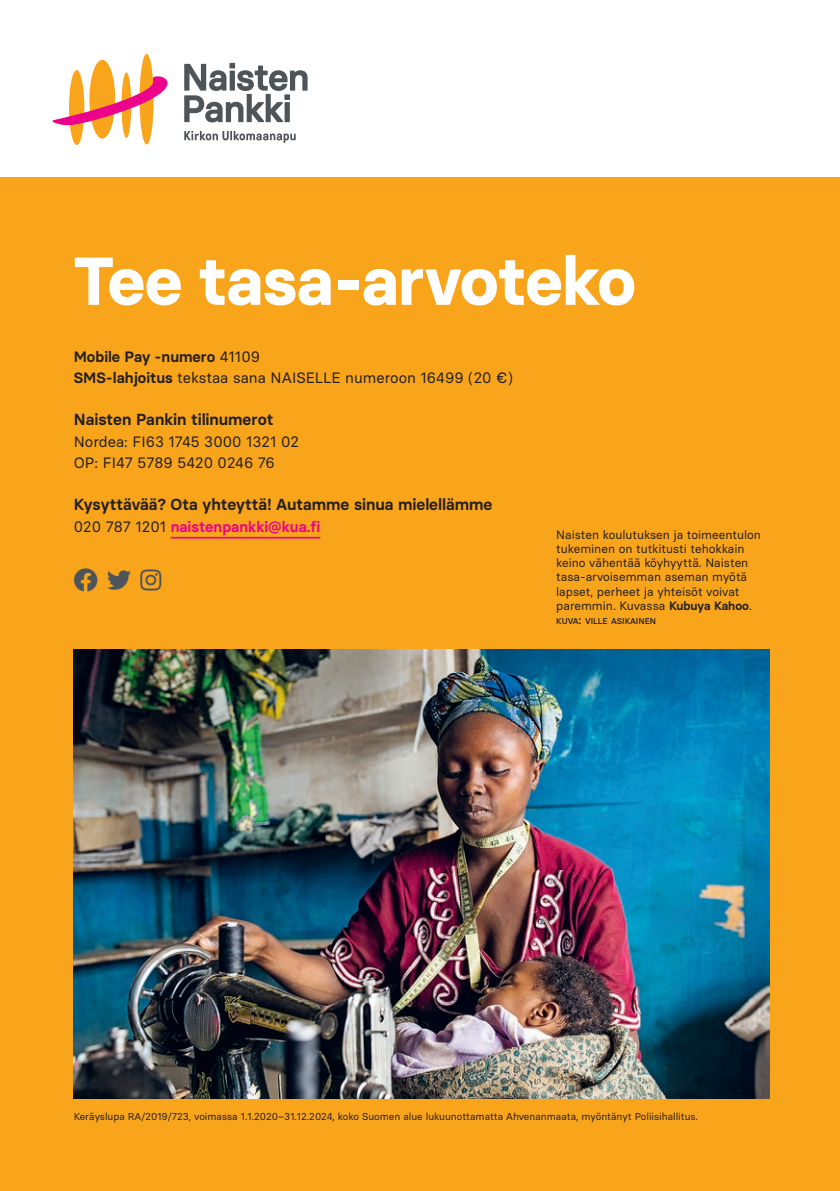
<style>
.page{position:relative;width:840px;height:1191px;background:#fff}
.page>*{position:absolute;margin:0;border:0;box-sizing:border-box;transform-origin:0 0}
.t1{font:700 67.6px "Basier Square";letter-spacing:-.01em;color:#fff}
.t2{font:24px "Font Awesome 5 Brands";color:#4d545a}
.t3{font:600 16px "Basier Square";color:#231f20}
.No_spacing{font:15px/21.2px "Basier Square";color:#231f20}
.No_spacing-2{font:600 15px "Basier Square";color:#ed028c}
.No_spacing-3{font:600 15px "Basier Square";color:#231f20}
.p_small{font:12px/14.2px "Basier Square";color:#231f20}
.p_small-2{font:10px "Basier Square";color:#231f20}
.p_small-3{font:500 8.4px "Basier Square";color:#231f20}
.s1{font-weight:400}
.s2{font-weight:600}
.s3{font-weight:400;color:#231f20}
.s4{font-size:12px}
</style>
<div class="page">
<div style="left:0;top:177px;width:839px;height:1014px;background:#f9a51b"></div>
<hr style="left:171px;top:537px;width:149px;height:1px;background:#ed028c">
<svg style="left:52px;top:54px;width:116px;height:91px"></svg>
<svg style="left:184px;top:63px;width:123px;height:59px"></svg>
<svg style="left:184px;top:131px;width:111px;height:12px"></svg>
<img style="left:74px;top:650px;width:694px;height:448px">
<p class="t1" style="left:74px;top:239px;width:563px">Tee tasa-arvoteko</p>
<p class="No_spacing-3" style="left:74px;top:347px;width:188px">Mobile Pay -numero <span class="s1">41109</span></p>
<p class="No_spacing" style="left:74px;top:367px;width:440px"><span class="s2">SMS-lahjoitus</span> tekstaa sana NAISELLE numeroon 16499 (20 €)</p>
<p class="t3" style="left:74px;top:410px;width:201px">Naisten Pankin tilinumerot</p>
<p class="No_spacing" style="left:74px;top:430px;width:226px">Nordea: FI63 1745 3000 1321 02<br>OP: FI47 5789 5420 0246 76</p>
<p class="t3" style="left:74px;top:495px;width:420px">Kysyttävää? Ota yhteyttä! Autamme sinua mielellämme</p>
<p class="No_spacing-2" style="left:74px;top:517px;width:248px"><span class="s3">020 787 1201</span> naistenpankki@kua.fi</p>
<p class="t2" style="left:74px;top:568px;width:89px">□□ ▼▼▼ ■▲▼</p>
<p class="p_small" style="left:556px;top:527px;width:206px">Naisten koulutuksen ja toimeentulon tukeminen on tutkitusti tehokkain keino vähentää köyhyyttä. Naisten tasa-arvoisemman aseman myötä lapset, perheet ja yhteisöt voivat paremmin. Kuvassa <span class="s2">Kubuya Kahoo</span>.</p>
<p class="p_small-3" style="left:556px;top:615px;width:101px">KUVA<span class="s4">:</span> VILLE ASIKAINEN</p>
<p class="p_small-2" style="left:74px;top:1110px;width:625px">Keräyslupa RA/2019/723, voimassa 1.1.2020–31.12.2024, koko Suomen alue lukuunottamatta Ahvenanmaata, myöntänyt Poliisihallitus.</p>
</div>
